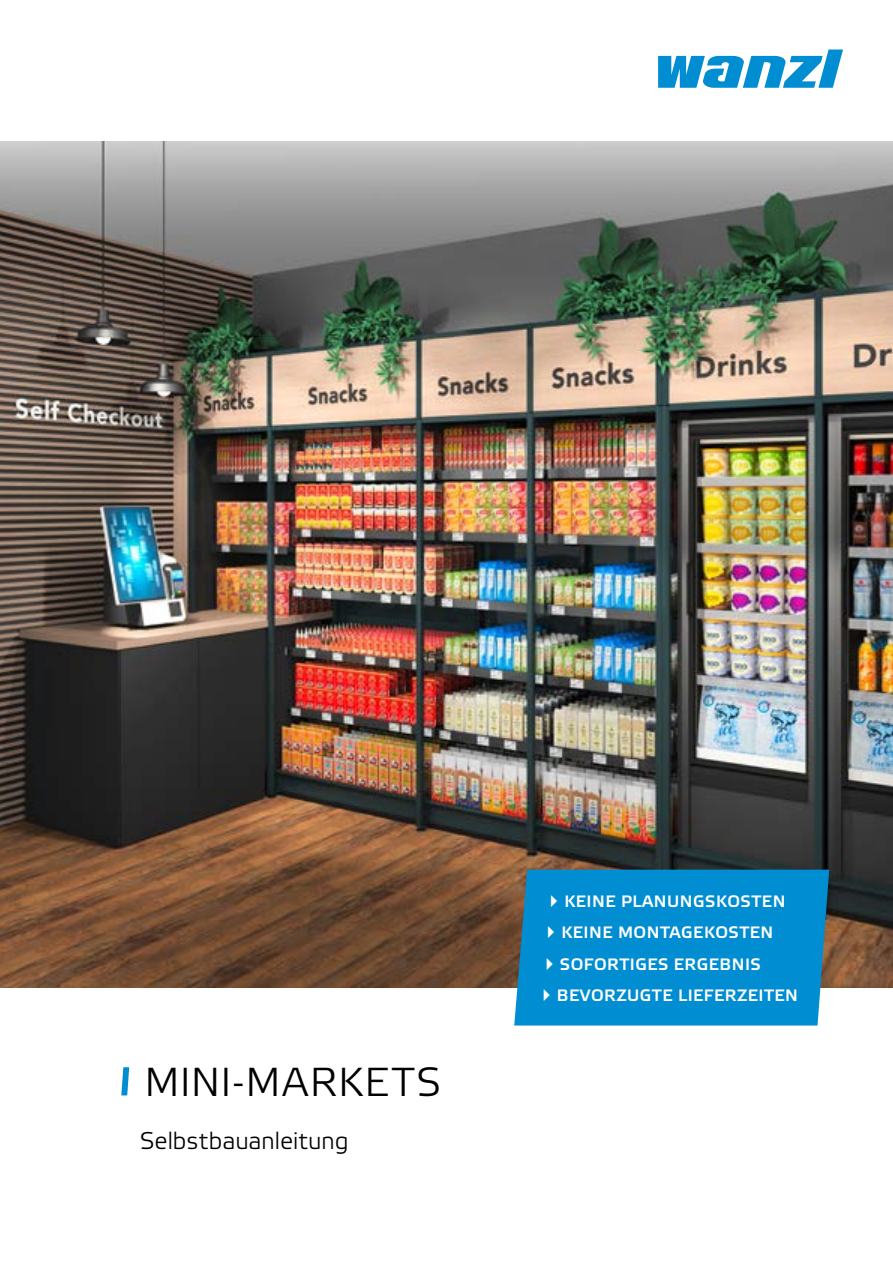
<style>
.page{position:relative;width:893px;height:1263px;background:#fff}
.page>*{position:absolute;margin:0;border:0;box-sizing:border-box;transform-origin:0 0}
.t1{font:300 40.5px "Wanzl Etelka";letter-spacing:.025em;color:#000}
.t2{font:300 24px "Wanzl Etelka";color:#000}
.t3{font:500 16.5px/31.5px "Wanzl Etelka";letter-spacing:.03em;color:#fff}
</style>
<div class="page">
<img style="left:0;top:141px;width:893px;height:846px">
<svg style="left:658px;top:50px;width:185px;height:38px"></svg>
<svg style="left:121px;top:1067px;width:8px;height:28px"></svg>
<div style="left:514px;top:870px;width:315px;height:155px;background:#008dd1"></div>
<svg style="left:551px;top:894px;width:6px;height:13px"></svg>
<svg style="left:548px;top:926px;width:6px;height:12px"></svg>
<svg style="left:547px;top:957px;width:6px;height:13px"></svg>
<svg style="left:544px;top:989px;width:6px;height:12px"></svg>
<h1 class="t1" style="left:145px;top:1058px;width:298px">MINI-MARKETS</h1>
<h2 class="t2" style="left:140px;top:1127px;width:210px">Selbstbauanleitung</h2>
<p class="t3" style="left:557px;top:886px;width:243px;text-indent:8px">KEINE PLANUNGSKOSTEN<br>KEINE MONTAGEKOSTEN<br>SOFORTIGES ERGEBNIS<br>BEVORZUGTE LIEFERZEITEN</p>
</div>
